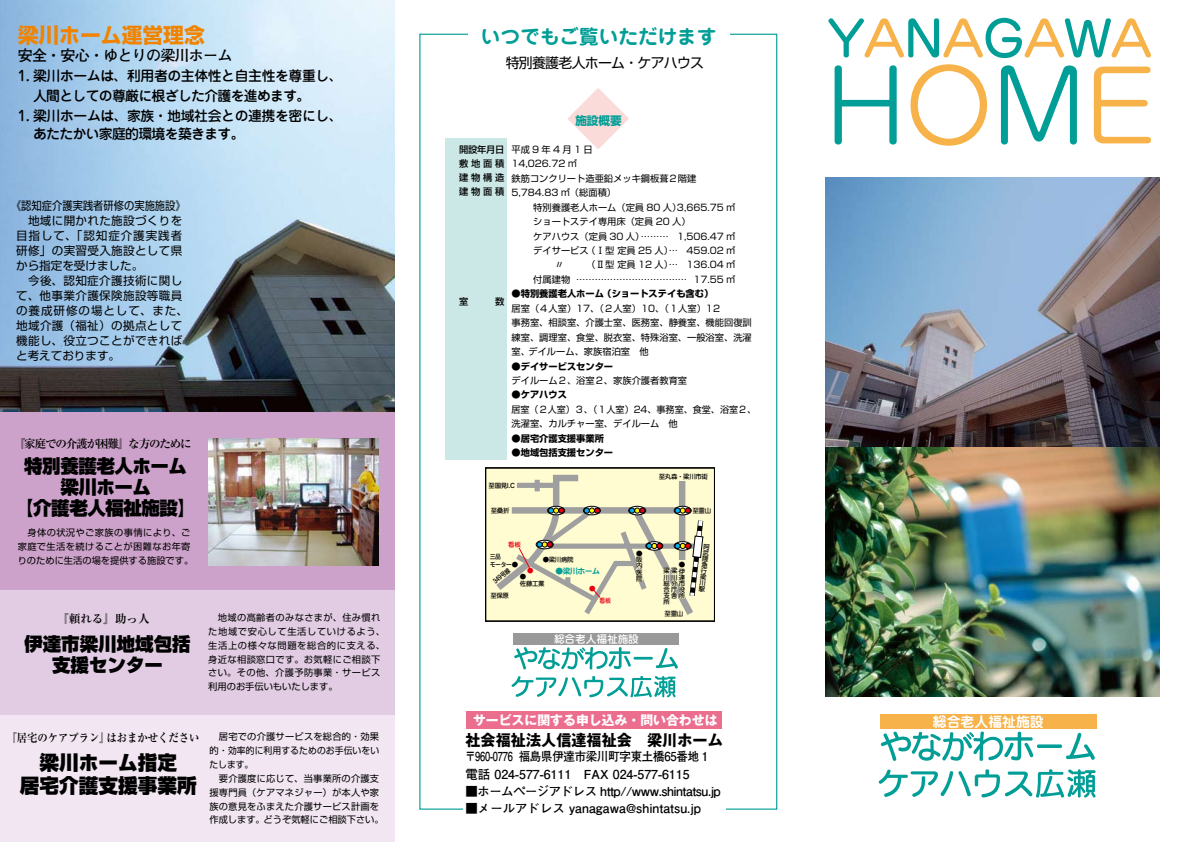
<style>
.page{position:relative;width:1191px;height:842px;background:#fff}
.page>*{position:absolute;margin:0;border:0;box-sizing:border-box;transform-origin:0 0}
.t1{font:20.8px "Shin Go Pro Bold 90 pv RKSJ H";color:#f08300}
.t2{font:19.6px/23.1px "Shin Go Pro Ultra 90 pv RKSJ H";color:#000;text-align:center}
.t3{font:19.6px "Jun 501 Pro Bold 90 pv RKSJ H";color:#009e96}
.t4{font:18.5px/20.8px "Shin Go Pro Ultra 90 pv RKSJ H";letter-spacing:-.025em;color:#000;text-align:center}
.t5{font:18.5px/20.8px "Shin Go Pro Ultra 90 pv RKSJ H";color:#000;text-align:center}
.t6{font:15.5px "Gothic MB101 Pro Bold 90 pv RKSJ H";color:#000}
.t7{font:15px "Futo Go B101 Pro Bold 90 pv RKSJ H";letter-spacing:-.05em;color:#000}
.t8{font:13.9px/19.6px "Jun 34 Pro Medium 90 pv RKSJ H";letter-spacing:-.03em;color:#000}
.t9{font:13.9px "Shin Go Pro Regular 90 pv RKSJ H";letter-spacing:-.05em;color:#000}
.t10{font:13.9px "Jun 501 Pro Bold 90 pv RKSJ H";color:#fff}
.t11{font:12.9px "Gothic MB101 Pro Bold 90 pv RKSJ H";color:#fff}
.t12{font:12.4px/17.1px "Futo Go B101 Pro Bold 90 pv RKSJ H";letter-spacing:-.02em;color:#000;scale:.8 1}
.t13{font:12.4px "Futo Go B101 Pro Bold 90 pv RKSJ H";letter-spacing:-.04em;color:#000}
.t14{font:12.4px "Futo Go B101 Pro Bold 90 pv RKSJ H";color:#000}
.t15{font:11.6px/15px "Shin Go Pro Regular 90 pv RKSJ H";letter-spacing:.03em;color:#000;scale:.89 1}
.t16{font:11.6px "Ryumin Pro Bold 90 pv RKSJ H";color:#000;scale:.9 1}
.t17{font:11.6px "Ryumin Pro Bold 90 pv RKSJ H";letter-spacing:-.1em;color:#000}
.t18{font:11.6px "Ryumin Pro Bold 90 pv RKSJ H";color:#000}
.t19{font:11.6px "Shin Go Pro Bold 90 pv RKSJ H";color:#009e96}
.t20{font:10.6px "Jun 34 Pro Medium 90 pv RKSJ H";color:#fff}
.t21{font:9.2px/14.4px "Shin Go Pro Regular 90 pv RKSJ H";color:#000}
.t22{font:9.2px/13.9px "Shin Go Pro Regular 90 pv RKSJ H";letter-spacing:.02em;color:#000}
.t23{font:9.2px/13.9px "Shin Go Pro Regular 90 pv RKSJ H";letter-spacing:.045em;color:#000}
.t24{font:9.2px "Shin Go Pro Bold 90 pv RKSJ H";color:#000}
.t25{font:9.2px/13.9px "Shin Go Pro Regular 90 pv RKSJ H";letter-spacing:.04em;color:#000}
.t26{font:9.2px/13.9px "Shin Go Pro Medium 90 pv RKSJ H";letter-spacing:.3em;color:#000;text-align:justify}
.t27{font:7.8px "Jun 501 Pro Bold 90 pv RKSJ H";letter-spacing:-.05em;color:#009e96}
.t28{font:6.4px/7.1px "Jun 34 Pro Medium 90 pv RKSJ H";letter-spacing:-.05em;color:#000}
.t29{font:6.4px/6.1px "Jun 34 Pro Medium 90 pv RKSJ V";color:#000;text-align:justify}
.t30{font:6.4px/7.7px "Jun 34 Pro Medium 90 pv RKSJ H";letter-spacing:-.05em;color:#000;scale:.9 1}
.t31{font:6.4px "Jun 34 Pro Medium 90 pv RKSJ H";letter-spacing:-.05em;color:#000;scale:.85 1}
.t32{font:6.4px "Jun 34 Pro Medium 90 pv RKSJ H";color:#e60012}
.t33{font:6.4px "Jun 34 Pro Medium 90 pv RKSJ H";color:#e60012;scale:.9 1}
</style>
<div class="page">
<img style="left:0;top:0;width:394px;height:412px">
<svg style="left:567px;top:88px;width:62px;height:61px"></svg>
<div style="left:445px;top:139px;width:61px;height:321px;background:#cbe8e6"></div>
<img style="left:825px;top:185px;width:334px;height:512px">
<div style="left:0;top:412px;width:394px;height:181px;background:#cda2ca"></div>
<div style="left:0;top:590px;width:394px;height:130px;background:#e2cce3"></div>
<div style="left:0;top:715px;width:394px;height:127px;background:#f1e6f1"></div>
<div style="left:466px;top:711px;width:256px;height:18px;background:#ec6e8f"></div>
<div style="left:513px;top:633px;width:166px;height:12px;background:#999"></div>
<svg style="left:511px;top:647px;width:167px;height:51px"></svg>
<svg style="left:485px;top:468px;width:229px;height:154px;background:#e6e4c0"></svg>
<svg style="left:828px;top:17px;width:323px;height:129px"></svg>
<div style="left:880px;top:714px;width:216px;height:15px;background:#f7b249"></div>
<svg style="left:880px;top:731px;width:215px;height:30px"></svg>
<svg style="left:878px;top:769px;width:218px;height:29px"></svg>
<img style="left:209px;top:438px;width:169px;height:127px">
<h1 class="t1" style="left:18px;top:19px;width:189px">梁川ホーム運営理念</h1>
<h3 class="t7" style="left:18px;top:44px;width:216px">安全・安心・ゆとりの梁川ホーム</h3>
<h3 class="t8" style="left:33px;top:65px;width:311px;text-indent:-15px">1. 梁川ホームは、利用者の主体性と自主性を尊重し、人間としての尊厳に根ざした介護を進めます。</h3>
<h3 class="t8" style="left:33px;top:105px;width:311px;line-height:18.5px;text-indent:-15px">1. 梁川ホームは、家族・地域社会との連携を密にし、あたたかい家庭的環境を築きます。</h3>
<p class="t15" style="left:16px;top:197px;width:195px;text-indent:-5px">《認知症介護実践者研修の実施施設》　地域に開かれた施設づくりを目指して、「認知症介護実践者研修」の実習受入施設として県から指定を受けました。<br>　今後、認知症介護技術に関して、他事業介護保険施設等職員の養成研修の場として、また、地域介護（福祉）の拠点として機能し、役立つことができればと考えております。</p>
<p class="t17" style="left:14px;top:435px;width:179px">『家庭での介護が困難』な方のために</p>
<h3 class="t4" style="left:15px;top:454px;width:182px">特別養護老人ホーム梁川ホーム<br>【介護老人福祉施設】</h3>
<p class="t25" style="left:18px;top:525px;width:177px">　身体の状況やご家族の事情により、ご家庭で生活を続けることが困難なお年寄りのために生活の場を提供する施設です。</p>
<p class="t18" style="left:57px;top:610px;width:94px">『頼れる』助っ人</p>
<p class="t23" style="left:208px;top:609px;width:178px">　地域の高齢者のみなさまが、住み慣れた地域で安心して生活していけるよう、生活上の様々な問題を総合的に支える、身近な相談窓口です。お気軽にご相談下さい。その他、介護予防事業・サービス利用のお手伝いもいたします。</p>
<h3 class="t5" style="left:24px;top:632px;width:168px">伊達市梁川地域包括支援センター</h3>
<p class="t16" style="left:6px;top:728px;width:216px">『居宅のケアプラン』はおまかせください</p>
<h2 class="t2" style="left:20px;top:749px;width:178px">梁川ホーム指定<br>居宅介護支援事業所</h2>
<p class="t22" style="left:209px;top:729px;width:176px">　居宅での介護サービスを総合的・効果的・効率的に利用するためのお手伝いをいたします。<br>　要介護度に応じて、当事業所の介護支援専門員（ケアマネジャー）が本人や家族の意見をふまえた介護サービス計画を作成します。どうぞ気軽にご相談下さい。</p>
<h2 class="t3" style="left:481px;top:21px;width:237px">いつでもご覧いただけます</h2>
<h3 class="t9" style="left:492px;top:52px;width:213px">　特別養護老人ホーム・ケアハウス</h3>
<p class="t19" style="left:575px;top:111px;width:48px">施設概要</p>
<p class="t26" style="left:459px;top:141px;width:47px">開設年月日敷地面積建物構造建物面積</p>
<p class="t21" style="left:511px;top:141px;width:186px">平成9年4月1日<br>14,026.72 ㎡<br>鉄筋コンクリート造亜鉛メッキ鋼板葺２階建<br>5,784.83 ㎡（総面積）</p>
<p class="t21" style="left:533px;top:199px;width:204px">特別養護老人ホーム（定員 80 人）3,665.75 ㎡</p>
<p class="t21" style="left:533px;top:213px;width:159px">ショートステイ専用床（定員 20 人）</p>
<p class="t21" style="left:533px;top:228px;width:204px">ケアハウス（定員 30 人）……… 1,506.47 ㎡</p>
<p class="t21" style="left:533px;top:242px;width:204px">デイサービス（Ⅰ型 定員 25 人）… 459.02 ㎡</p>
<p class="t21" style="left:586px;top:257px;width:150px">（Ⅱ型 定員 12 人）… 136.04 ㎡</p>
<p class="t21" style="left:533px;top:271px;width:204px">付属建物 ……………………………… 17.55 ㎡</p>
<p class="t24" style="left:511px;top:287px;width:203px">●特別養護老人ホーム （ショートステイも含む）</p>
<p class="t21" style="left:511px;top:300px;width:242px">居室（４人室）17、（２人室）10、（１人室）12<br>事務室、相談室、介護士室、医務室、静養室、機能回復訓練室、調理室、食堂、脱衣室、特殊浴室、一般浴室、洗濯室、デイルーム、家族宿泊室　他</p>
<p class="t24" style="left:511px;top:359px;width:103px">●デイサービスセンター</p>
<p class="t21" style="left:511px;top:372px;width:177px">デイルーム２、浴室２、家族介護者教育室</p>
<p class="t24" style="left:511px;top:388px;width:57px">●ケアハウス</p>
<p class="t21" style="left:511px;top:401px;width:246px">居室（２人室）３、（１人室）24、事務室、食堂、浴室２、洗濯室、カルチャー室、デイルーム　他</p>
<p class="t24" style="left:511px;top:431px;width:94px">●居宅介護支援事業所</p>
<p class="t24" style="left:511px;top:445px;width:103px">●地域包括支援センター</p>
<p class="t26" style="left:459px;top:294px;width:11px">室</p>
<p class="t26" style="left:495px;top:294px;width:11px">数</p>
<p class="t28" style="left:488px;top:481px;width:28px">至国見I.C</p>
<p class="t28" style="left:491px;top:507px;width:20px">至桑折</p>
<p class="t30" style="left:490px;top:552px;width:33px">三品<br>モーター●</p>
<p class="t32" style="left:508px;top:539px;width:14px">看板</p>
<p class="t28" style="left:543px;top:555px;width:32px">●梁川病院</p>
<p class="t31" style="left:490px;top:578px;width:25px;rotate:-39deg">349号線</p>
<p class="t27" style="left:555px;top:565px;width:46px">●梁川ホーム</p>
<p class="t32" style="left:527px;top:565px;width:8px">●</p>
<p class="t28" style="left:520px;top:573px;width:26px">●<br>佐藤工業</p>
<p class="t32" style="left:589px;top:584px;width:8px">●</p>
<p class="t28" style="left:490px;top:591px;width:20px">至保原</p>
<p class="t33" style="left:599px;top:596px;width:14px">看板</p>
<p class="t28" style="left:659px;top:473px;width:51px">至丸森・梁川市街</p>
<p class="t28" style="left:692px;top:507px;width:20px">至霊山</p>
<p class="t29" style="left:636px;top:550px;width:8px">●阪内医院</p>
<p class="t29" style="left:703px;top:543px;width:5px;rotate:6deg">阿武隈急行梁川駅</p>
<p class="t29" style="left:663px;top:561px;width:23px;text-indent:15px">●梁梁伊川川達総分市合庁役支舎所所</p>
<p class="t28" style="left:664px;top:609px;width:20px">至霊山</p>
<p class="t20" style="left:554px;top:631px;width:86px">総合老人福祉施設</p>
<h3 class="t11" style="left:473px;top:710px;width:246px">サービスに関する申し込み・問い合わせは</h3>
<h3 class="t6" style="left:465px;top:727px;width:259px">社会福祉法人信達福祉会　梁川ホーム</h3>
<h3 class="t12" style="left:465px;top:747px;width:308px">〒960-0776 福島県伊達市梁川町字東土橋65番地１電話 024-577-6111　FAX 024-577-6115</h3>
<h3 class="t13" style="left:465px;top:781px;width:257px">■ホームページアドレス http//www.shintatsu.jp</h3>
<h3 class="t14" style="left:465px;top:798px;width:237px">■メールアドレス yanagawa@shintatsu.jp</h3>
<h3 class="t10" style="left:933px;top:710px;width:112px">総合老人福祉施設</h3>
</div>
